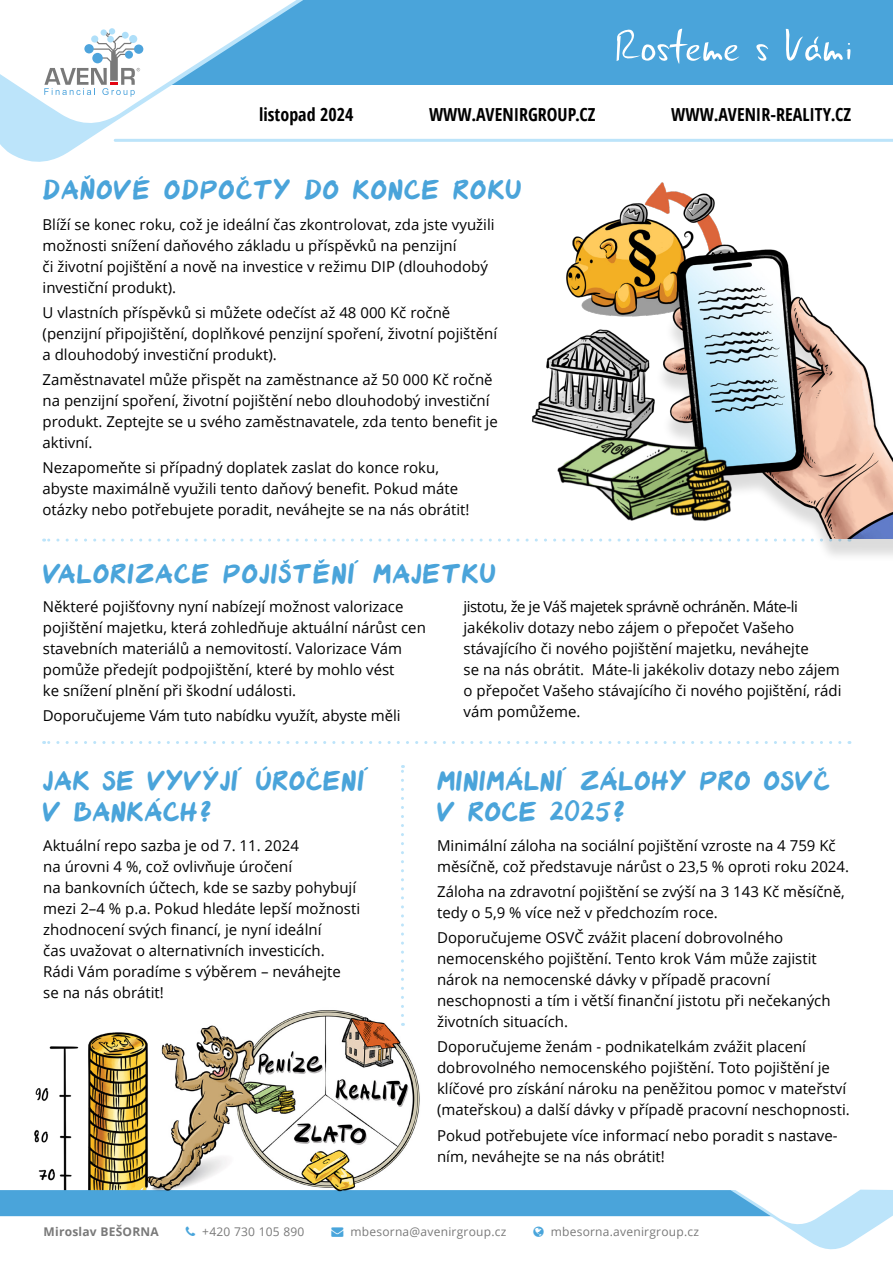
<style>
.page{position:relative;width:893px;height:1263px;background:#fff}
.page>*{position:absolute;margin:0;border:0;box-sizing:border-box;transform-origin:0 0}
.t1{font:36px/31.5px "Avenir Font";letter-spacing:-.01em;color:#4aa4da}
.t2{font:700 condensed 18px "Open Sans";color:#000}
.t3{font:15px/21px "Open Sans";color:#000}
.t4{font:12px "Open Sans";letter-spacing:.02em;color:#797979}
.t5{font:700 12px "Open Sans";letter-spacing:.02em;color:#797979}
.s1{color:#49a5db}
</style>
<div class="page">
<img style="left:34px;top:1032px;width:107px;height:157px">
<div style="left:22px;top:0;width:871px;height:85px;background:#4aa4da"></div>
<svg style="left:0;top:0;width:328px;height:162px"></svg>
<svg style="left:617px;top:29px;width:123px;height:35px"></svg>
<svg style="left:756px;top:44px;width:12px;height:17px"></svg>
<svg style="left:786px;top:29px;width:64px;height:32px"></svg>
<hr style="left:115px;top:139px;width:778px;height:3px;background:#bce4fa">
<svg style="left:0;top:0;width:302px;height:129px"></svg>
<img style="left:566px;top:182px;width:155px;height:135px">
<img style="left:141px;top:1010px;width:279px;height:179px">
<svg style="left:44px;top:741px;width:796px;height:3px"></svg>
<svg style="left:44px;top:539px;width:604px;height:3px"></svg>
<svg style="left:401px;top:765px;width:3px;height:250px"></svg>
<div style="left:654px;top:255px;width:239px;height:307px;background:#000;opacity:.14"></div>
<img style="left:645px;top:241px;width:248px;height:297px">
<img style="left:531px;top:324px;width:126px;height:110px">
<img style="left:557px;top:434px;width:177px;height:91px">
<svg style="left:0;top:1189px;width:893px;height:61px"></svg>
<p class="t2" style="left:259px;top:101px;width:96px">listopad 2024</p>
<p class="t2" style="left:429px;top:101px;width:168px">WWW.AVENIRGROUP.CZ</p>
<p class="t2" style="left:671px;top:101px;width:181px">WWW.AVENIR-REALITY.CZ</p>
<h1 class="t1" style="left:42px;top:175px;width:481px">DAŇOVÉ ODPOČTY DO KONCE ROKU</h1>
<p class="t3" style="left:43px;top:213px;width:454px">Blíží se konec roku, což je ideální čas zkontrolovat, zda jste využili možnosti snížení daňového základu u příspěvků na penzijní<br>či životní pojištění a nově na investice v režimu DIP (dlouhodobý investiční produkt).</p>
<p class="t3" style="left:43px;top:302px;width:456px">U vlastních příspěvků si můžete odečíst až 48 000 Kč ročně (penzijní připojištění, doplňkové penzijní spoření, životní pojištění a dlouhodobý investiční produkt).</p>
<p class="t3" style="left:43px;top:369px;width:457px">Zaměstnavatel může přispět na zaměstnance až 50 000 Kč ročně na penzijní spoření, životní pojištění nebo dlouhodobý investiční produkt. Zeptejte se u svého zaměstnavatele, zda tento benefit je aktivní.</p>
<p class="t3" style="left:43px;top:457px;width:428px">Nezapomeňte si případný doplatek zaslat do konce roku, abyste maximálně využili tento daňový benefit. Pokud máte otázky nebo potřebujete poradit, neváhejte se na nás obrátit!</p>
<h1 class="t1" style="left:43px;top:559px;width:455px">VALORIZACE POJIŠTĚNÍ MAJETKU</h1>
<p class="t3" style="left:43px;top:595px;width:384px">Některé pojišťovny nyní nabízejí možnost valorizace pojištění majetku, která zohledňuje aktuální nárůst cen stavebních materiálů a nemovitostí. Valorizace Vám pomůže předejít podpojištění, které by mohlo vést<br>ke snížení plnění při škodní události.</p>
<p class="t3" style="left:43px;top:705px;width:359px">Doporučujeme Vám tuto nabídku využít, abyste měli</p>
<p class="t3" style="left:463px;top:595px;width:379px">jistotu, že je Váš majetek správně ochráněn. Máte-li jakékoliv dotazy nebo zájem o přepočet Vašeho stávajícího či nového pojištění majetku, neváhejte<br>se na nás obrátit. Máte-li jakékoliv dotazy nebo zájem o přepočet Vašeho stávajícího či nového pojištění, rádi vám pomůžeme.</p>
<h1 class="t1" style="left:42px;top:766px;width:329px">JAK SE VYVÝJÍ ÚROČENÍ<br>V BANKÁCH?</h1>
<h1 class="t1" style="left:436px;top:766px;width:396px">MINIMÁLNÍ ZÁLOHY PRO OSVČ<br>V ROCE 2025?</h1>
<p class="t3" style="left:43px;top:834px;width:318px">Aktuální repo sazba je od 7. 11. 2024<br>na úrovni 4 %, což ovlivňuje úročení<br>na bankovních účtech, kde se sazby pohybují mezi 2–4 % p.a. Pokud hledáte lepší možnosti zhodnocení svých financí, je nyní ideální<br>čas uvažovat o alternativních investicích.<br>Rádi Vám poradíme s výběrem – neváhejte se na nás obrátit!</p>
<p class="t3" style="left:437px;top:834px;width:413px">Minimální záloha na sociální pojištění vzroste na 4 759 Kč měsíčně, což představuje nárůst o 23,5 % oproti roku 2024.</p>
<p class="t3" style="left:437px;top:880px;width:409px">Záloha na zdravotní pojištění se zvýší na 3 143 Kč měsíčně, tedy o 5,9 % více než v předchozím roce.</p>
<p class="t3" style="left:437px;top:927px;width:395px">Doporučujeme OSVČ zvážit placení dobrovolného nemocenského pojištění. Tento krok Vám může zajistit nárok na nemocenské dávky v případě pracovní neschopnosti a tím i větší finanční jistotu při nečekaných životních situacích.</p>
<p class="t3" style="left:437px;top:1036px;width:414px">Doporučujeme ženám - podnikatelkám zvážit placení dobrovolného nemocenského pojištění. Toto pojištění je klíčové pro získání nároku na peněžitou pomoc v mateřství (mateřskou) a další dávky v případě pracovní neschopnosti.</p>
<p class="t3" style="left:437px;top:1124px;width:402px">Pokud potřebujete více informací nebo poradit s nastave&shy;ním, neváhejte se na nás obrátit!</p>
<p class="t5" style="left:44px;top:1223px;width:117px">Miroslav BEŠORNA</p>
<p class="t4" style="left:202px;top:1223px;width:104px">+420 730 105 890</p>
<p class="t4" style="left:332px;top:1223px;width:176px"><span class="s1">→</span> mbesorna@avenirgroup.cz</p>
<p class="t4" style="left:551px;top:1223px;width:150px">mbesorna.avenirgroup.cz</p>
</div>
